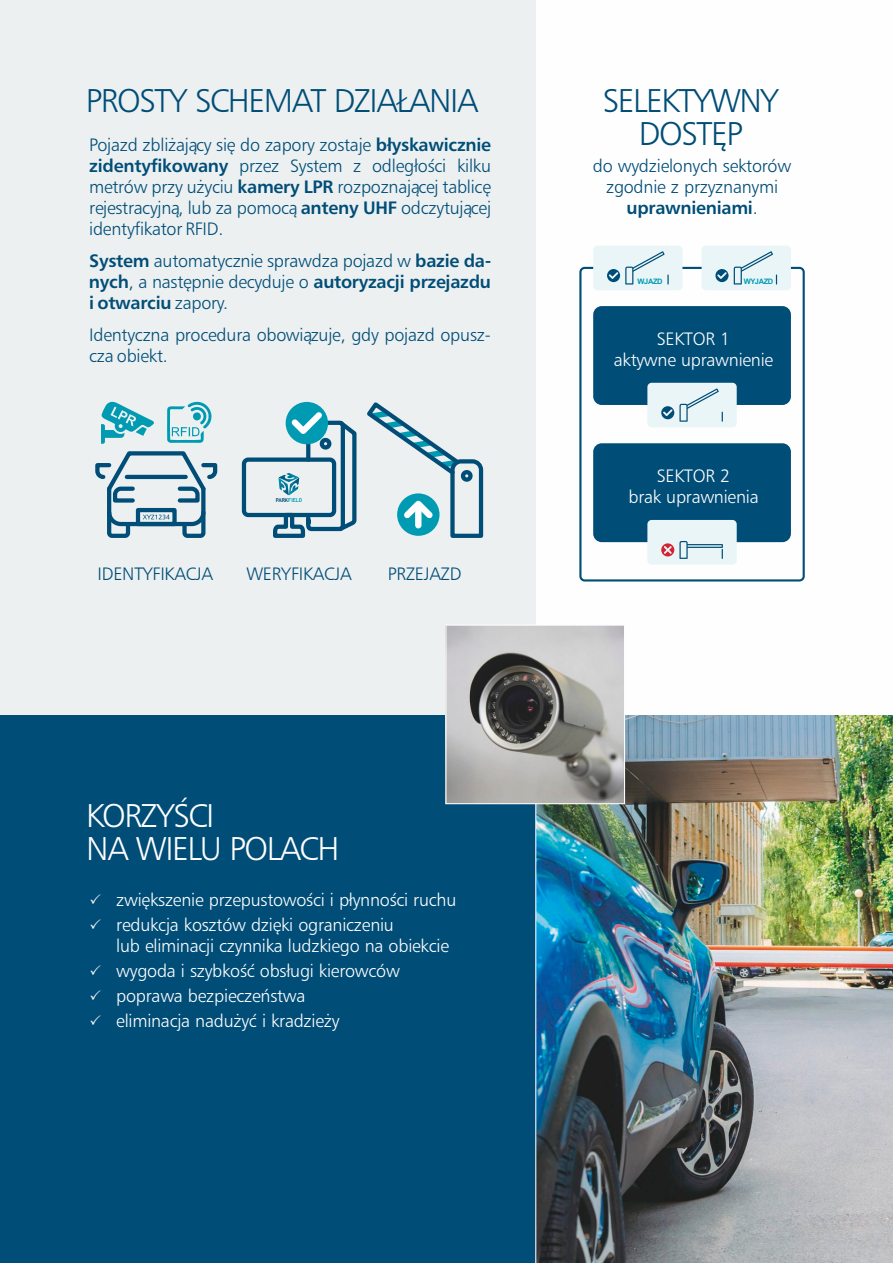
<style>
.page{position:relative;width:893px;height:1263px;background:#fff}
.page>*{position:absolute;margin:0;border:0;box-sizing:border-box;transform-origin:0 0}
.t1{font:33px/32.5px "Humanist 777 Lt AT";letter-spacing:-.04em;color:#004d77;text-align:center}
.t2{font:33px/32.5px "Humanist 777 Lt AT";letter-spacing:-.04em;color:#fefefe}
.t3{font:18px/21.1px "Humanist 777 Lt AT";letter-spacing:-.015em;color:#004d77;text-align:justify}
.t4{font:18px/25px "Humanist 777 Lt AT";letter-spacing:-.015em;color:#fefefe}
.t5{font:18px/21.1px "Humanist 777 AT Bold";letter-spacing:-.015em;color:#004d77}
.t6{font:700 7.5px "Arial";letter-spacing:-.055em;color:#009bb3}
.t7{font:700 5.4px "Trebuchet MS";letter-spacing:-.015em;color:#009bb3}
.s1{font-family:"Humanist 777 AT Bold"}
.s2{font-family:"Humanist 777 Lt AT"}
.s3{color:#004d77}
</style>
<div class="page">
<img style="left:536px;top:715px;width:356px;height:548px">
<div style="left:0;top:714px;width:536px;height:549px;background:#004d77"></div>
<div style="left:0;top:0;width:536px;height:714px;background:#ecf0f1"></div>
<hr style="left:535px;top:714px;width:1px;height:549px;background:#fefefe">
<img style="left:447px;top:627px;width:176px;height:175px">
<div style="left:445px;top:625px;width:180px;height:179px;border:1px solid #fefefe"></div>
<div style="left:579px;top:267px;width:226px;height:314px;border:2px solid #004d77;border-radius:4px"></div>
<div style="left:702px;top:246px;width:89px;height:44px;background:#e9f5f7;border-radius:4px"></div>
<svg style="left:715px;top:269px;width:13px;height:13px"></svg>
<svg style="left:734px;top:251px;width:43px;height:33px"></svg>
<div style="left:593px;top:246px;width:89px;height:44px;background:#e9f5f7;border-radius:4px"></div>
<svg style="left:607px;top:251px;width:62px;height:33px"></svg>
<div style="left:593px;top:306px;width:198px;height:99px;background:#004d77;border-radius:9px"></div>
<div style="left:647px;top:383px;width:90px;height:44px;background:#e9f5f7;border-radius:4px"></div>
<svg style="left:661px;top:388px;width:62px;height:34px"></svg>
<div style="left:593px;top:443px;width:198px;height:99px;background:#004d77;border-radius:9px"></div>
<div style="left:647px;top:520px;width:90px;height:45px;background:#e9f5f7;border-radius:4px"></div>
<svg style="left:661px;top:541px;width:62px;height:18px"></svg>
<svg style="left:95px;top:401px;width:123px;height:137px"></svg>
<div style="left:242px;top:457px;width:94px;height:60px;border:4px solid #004d77;border-radius:4px"></div>
<svg style="left:271px;top:401px;width:213px;height:137px"></svg>
<div style="left:415px;top:509px;width:6px;height:16px;background:#fefefe"></div>
<div style="left:461px;top:470px;width:12px;height:12px;border:4px solid #004d77;border-radius:50%"></div>
<hr style="left:892px;top:0;width:1px;height:1263px;background:#ecf0f1">
<h1 class="t1" style="left:86px;top:87px;width:394px">PROSTY SCHEMAT DZIAŁANIA</h1>
<p class="t3" style="left:89px;top:136px;width:403px">Pojazd zbliżający się do zapory zostaje <span class="s1">błyskawicznie zidentyfikowany</span> przez System z odległości kilku metrów przy użyciu <span class="s1">kamery LPR</span> rozpoznającej tablicę rejestracyjną, lub za pomocą <span class="s1">anteny UHF</span> odczytującej identyfikator RFID.</p>
<p class="t3" style="left:89px;top:252px;width:403px"><span class="s1">System</span> automatycznie sprawdza pojazd w <span class="s1">bazie da-</span></p>
<p class="t5" style="left:89px;top:273px;width:404px">nych<span class="s2">, a następnie decyduje o</span> autoryzacji przejazdu i otwarciu <span class="s2">zapory.</span></p>
<p class="t3" style="left:89px;top:325px;width:403px">Identyczna procedura obowiązuje, gdy pojazd opusz&shy;cza obiekt.</p>
<p class="t7" style="left:276px;top:498px;width:28px"><span class="s3">PARK</span>FIELD</p>
<p class="t3" style="left:98px;top:565px;width:117px">IDENTYFIKACJA</p>
<p class="t3" style="left:246px;top:565px;width:107px">WERYFIKACJA</p>
<p class="t3" style="left:388px;top:565px;width:75px">PRZEJAZD</p>
<h1 class="t2" style="left:86px;top:802px;width:255px">KORZYŚCI<br>NA WIELU POLACH</h1>
<p class="t4" style="left:116px;top:889px;width:342px">zwiększenie przepustowości i płynności ruchu redukcja kosztów dzięki ograniczeniu</p>
<p class="t4" style="left:116px;top:935px;width:334px">lub eliminacji czynnika ludzkiego na obiekcie wygoda i szybkość obsługi kierowców</p>
<p class="t4" style="left:116px;top:985px;width:225px">poprawa bezpieczeństwa eliminacja nadużyć i kradzieży</p>
<h1 class="t1" style="left:603px;top:87px;width:178px">SELEKTYWNY<br>DOSTĘP</h1>
<p class="t3" style="left:593px;top:157px;width:200px;text-align:center">do wydzielonych sektorów zgodnie z przyznanymi</p>
<p class="t5" style="left:626px;top:199px;width:133px">uprawnieniami<span class="s2">.</span></p>
<p class="t6" style="left:638px;top:278px;width:26px">WJAZD</p>
<p class="t6" style="left:744px;top:278px;width:31px">WYJAZD</p>
<p class="t4" style="left:614px;top:330px;width:161px;line-height:20.9px;text-align:center">SEKTOR 1<br>aktywne uprawnienie</p>
<p class="t4" style="left:628px;top:467px;width:132px;line-height:20.9px;text-align:center">SEKTOR 2<br>brak uprawnienia</p>
</div>
